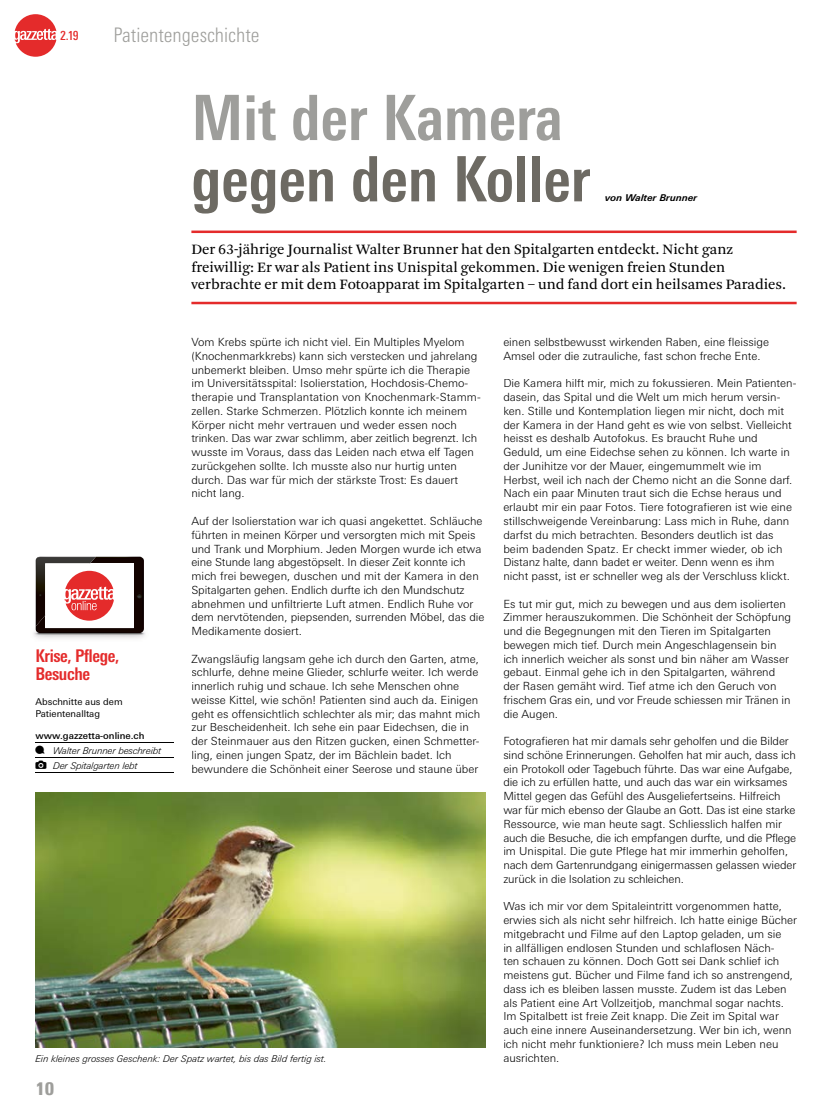
<style>
.page{position:relative;width:833px;height:1117px;background:#fff}
.page>*{position:absolute;margin:0;border:0;box-sizing:border-box;transform-origin:0 0}
.t1{font:700 condensed 62.5px "Univers Next Pro";color:#6d6a63}
.t2{font:700 condensed 62.5px "Univers Next Pro";color:#9e9e9b}
.t3{font:300 condensed 20px "Univers Next Pro";color:#9e9e9b}
.t4{font:700 condensed 17.5px/17.5px "Univers Next Pro";letter-spacing:-.02em;color:#e42b2b}
.t5{font:900 condensed 17.5px "Univers Next Pro";color:#9e9e9b}
.t6{font:15px/17.5px "Arnhem Blond";color:#000}
.t7{font:500 condensed 12.5px "Univers Next Pro";color:#e42b2b}
.t8{font:300 11.25px/13.8px "Univers Next Pro";color:#000}
.t9{font:italic 300 9.38px/14.8px "Univers Next Pro";letter-spacing:.01em;color:#000}
.t10{font:9.38px/11.2px "Univers Next Pro";color:#000}
.t11{font:500 9.38px "Univers Next Pro";color:#000}
.t12{font:italic 700 9.38px "Univers Next Pro";color:#000}
</style>
<div class="page">
<hr style="left:191px;top:230px;width:605px;height:3px;background:#e42b2b">
<hr style="left:191px;top:302px;width:605px;height:2px;background:#e42b2b">
<hr style="left:35px;top:742px;width:139px;height:1px;background:#000">
<hr style="left:35px;top:757px;width:139px;height:1px;background:#000">
<hr style="left:35px;top:772px;width:139px;height:1px;background:#000">
<img style="left:33px;top:626px;width:112px;height:13px">
<img style="left:36px;top:556px;width:108px;height:77px">
<div style="left:45px;top:563px;width:89px;height:65px;background:#fff"></div>
<img style="left:36px;top:556px;width:60px;height:70px">
<svg style="left:45px;top:563px;width:69px;height:57px"></svg>
<img style="left:35px;top:792px;width:450px;height:255px">
<svg style="left:15px;top:14px;width:41px;height:43px"></svg>
<p class="t7" style="left:60px;top:28px;width:20px">2.19</p>
<h2 class="t3" style="left:113px;top:23px;width:148px">Patientengeschichte</h2>
<h1 class="t2" style="left:191px;top:81px;width:373px">Mit der Kamera</h1>
<h1 class="t1" style="left:191px;top:142px;width:400px">gegen den Koller</h1>
<p class="t12" style="left:605px;top:192px;width:94px">von Walter Brunner</p>
<p class="t6" style="left:191px;top:241px;width:596px">Der 63-jährige Journalist Walter Brunner hat den Spitalgarten entdeckt. Nicht ganz freiwillig: Er war als Patient ins Unispital gekommen. Die wenigen freien Stunden verbrachte er mit dem Fotoapparat im Spitalgarten – und fand dort ein heilsames Paradies.</p>
<h3 class="t4" style="left:35px;top:647px;width:85px">Krise, Pflege,<br>Besuche</h3>
<p class="t10" style="left:35px;top:696px;width:89px">Abschnitte aus dem<br>Patientenalltag</p>
<p class="t11" style="left:35px;top:730px;width:111px">www.gazzetta-online.ch</p>
<p class="t9" style="left:53px;top:742px;width:110px">Walter Brunner beschreibt<br>Der Spitalgarten lebt</p>
<p class="t8" style="left:191px;top:335px;width:291px">Vom Krebs spürte ich nicht viel. Ein Multiples Myelom (Knochenmarkkrebs) kann sich verstecken und jahrelang unbemerkt bleiben. Umso mehr spürte ich die Therapie im Universitätsspital: Isolierstation, Hochdosis-Chemo&shy;therapie und Transplantation von Knochenmark-Stamm&shy;zellen. Starke Schmerzen. Plötzlich konnte ich meinem Körper nicht mehr vertrauen und weder essen noch trinken. Das war zwar schlimm, aber zeitlich begrenzt. Ich wusste im Voraus, dass das Leiden nach etwa elf Tagen zurückgehen sollte. Ich musste also nur hurtig unten durch. Das war für mich der stärkste Trost: Es dauert nicht lang.</p>
<p class="t8" style="left:191px;top:514px;width:295px">Auf der Isolierstation war ich quasi angekettet. Schläuche führten in meinen Körper und versorgten mich mit Speis und Trank und Morphium. Jeden Morgen wurde ich etwa eine Stunde lang abgestöpselt. In dieser Zeit konnte ich mich frei bewegen, duschen und mit der Kamera in den Spitalgarten gehen. Endlich durfte ich den Mundschutz abnehmen und unfiltrierte Luft atmen. Endlich Ruhe vor dem nervtötenden, piepsenden, surrenden Möbel, das die Medikamente dosiert.</p>
<p class="t8" style="left:191px;top:651px;width:290px">Zwangsläufig langsam gehe ich durch den Garten, atme, schlurfe, dehne meine Glieder, schlurfe weiter. Ich werde innerlich ruhig und schaue. Ich sehe Menschen ohne weisse Kittel, wie schön! Patienten sind auch da. Einigen geht es offensichtlich schlechter als mir; das mahnt mich zur Bescheidenheit. Ich sehe ein paar Eidechsen, die in der Steinmauer aus den Ritzen gucken, einen Schmetter&shy;ling, einen jungen Spatz, der im Bächlein badet. Ich bewundere die Schönheit einer Seerose und staune über</p>
<p class="t9" style="left:35px;top:1050px;width:293px">Ein kleines grosses Geschenk: Der Spatz wartet, bis das Bild fertig ist.</p>
<h3 class="t5" style="left:35px;top:1077px;width:20px">10</h3>
<p class="t8" style="left:503px;top:335px;width:267px">einen selbstbewusst wirkenden Raben, eine fleissige<br>Amsel oder die zutrauliche, fast schon freche Ente.</p>
<p class="t8" style="left:503px;top:376px;width:294px">Die Kamera hilft mir, mich zu fokussieren. Mein Patienten&shy;dasein, das Spital und die Welt um mich herum versin&shy;ken. Stille und Kontemplation liegen mir nicht, doch mit der Kamera in der Hand geht es wie von selbst. Vielleicht heisst es deshalb Autofokus. Es braucht Ruhe und Geduld, um eine Eidechse sehen zu können. Ich warte in der Junihitze vor der Mauer, eingemummelt wie im Herbst, weil ich nach der Chemo nicht an die Sonne darf.<br>Nach ein paar Minuten traut sich die Echse heraus und erlaubt mir ein paar Fotos. Tiere fotografieren ist wie eine stillschweigende Vereinbarung: Lass mich in Ruhe, dann darfst du mich betrachten. Besonders deutlich ist das beim badenden Spatz. Er checkt immer wieder, ob ich Distanz halte, dann badet er weiter. Denn wenn es ihm nicht passt, ist er schneller weg als der Verschluss klickt.</p>
<p class="t8" style="left:503px;top:596px;width:289px">Es tut mir gut, mich zu bewegen und aus dem isolierten Zimmer herauszukommen. Die Schönheit der Schöpfung und die Begegnungen mit den Tieren im Spitalgarten bewegen mich tief. Durch mein Angeschlagensein bin ich innerlich weicher als sonst und bin näher am Wasser gebaut. Einmal gehe ich in den Spitalgarten, während der Rasen gemäht wird. Tief atme ich den Geruch von frischem Gras ein, und vor Freude schiessen mir Tränen in die Augen.</p>
<p class="t8" style="left:503px;top:734px;width:294px">Fotografieren hat mir damals sehr geholfen und die Bilder sind schöne Erinnerungen. Geholfen hat mir auch, dass ich ein Protokoll oder Tagebuch führte. Das war eine Aufgabe, die ich zu erfüllen hatte, und auch das war ein wirksames Mittel gegen das Gefühl des Ausgeliefertseins. Hilfreich war für mich ebenso der Glaube an Gott. Das ist eine starke Ressource, wie man heute sagt. Schliesslich halfen mir auch die Besuche, die ich empfangen durfte, und die Pflege im Unispital. Die gute Pflege hat mir immerhin geholfen, nach dem Gartenrundgang einigermassen gelassen wieder zurück in die Isolation zu schleichen.</p>
<p class="t8" style="left:503px;top:899px;width:295px">Was ich mir vor dem Spitaleintritt vorgenommen hatte, erwies sich als nicht sehr hilfreich. Ich hatte einige Bücher mitgebracht und Filme auf den Laptop geladen, um sie<br>in allfälligen endlosen Stunden und schlaflosen Näch-<br>ten schauen zu können. Doch Gott sei Dank schlief ich meistens gut. Bücher und Filme fand ich so anstrengend, dass ich es bleiben lassen musste. Zudem ist das Leben als Patient eine Art Vollzeitjob, manchmal sogar nachts.<br>Im Spitalbett ist freie Zeit knapp. Die Zeit im Spital war auch eine innere Auseinandersetzung. Wer bin ich, wenn ich nicht mehr funktioniere? Ich muss mein Leben neu ausrichten.</p>
</div>
